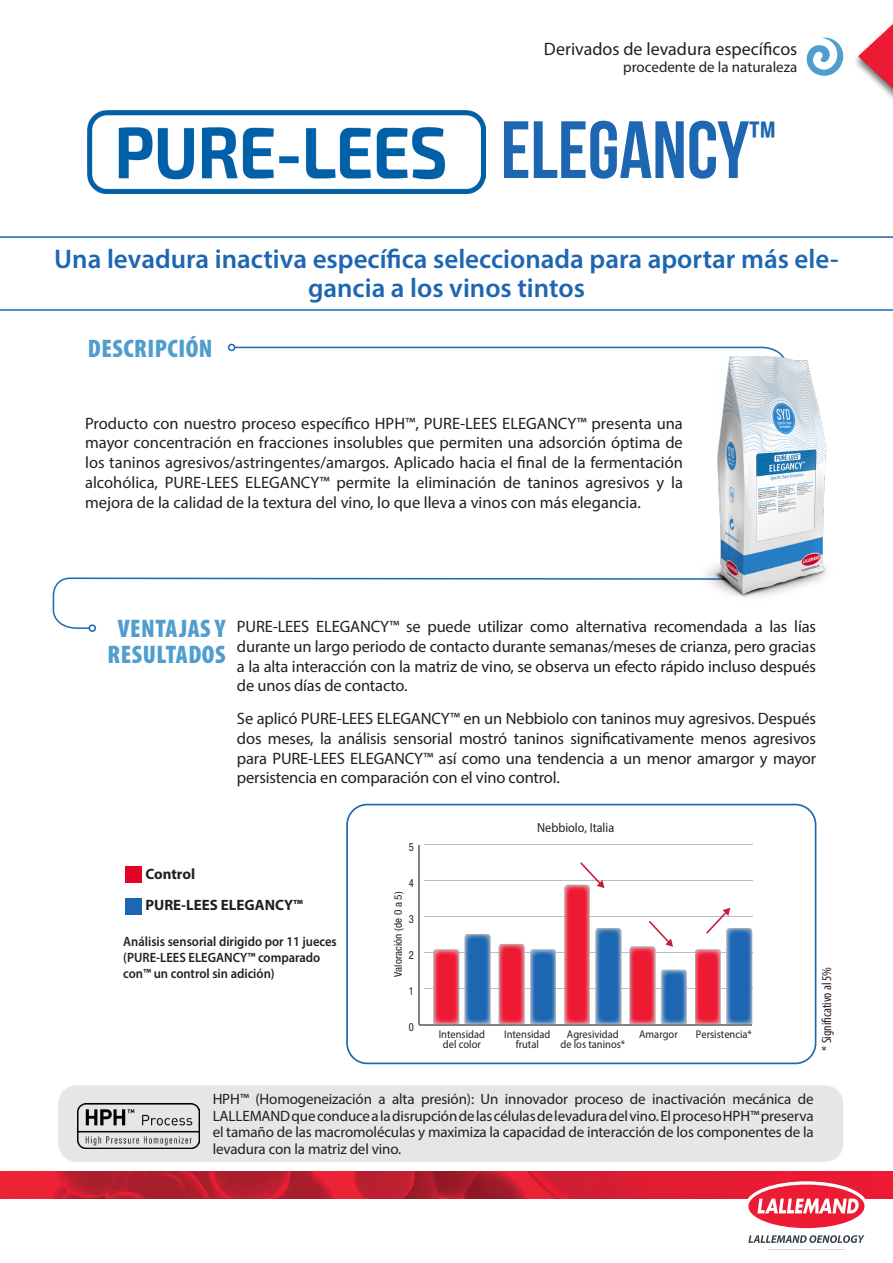
<style>
.page{position:relative;width:893px;height:1263px;background:#fff}
.page>*{position:absolute;margin:0;border:0;box-sizing:border-box;transform-origin:0 0}
.t1{font:81px "Bebas Neue";color:#1d66b2}
.t2{font:600 27px/28.5px "Myriad Pro";color:#1d66b2;text-align:center}
.t3{font:900 condensed 25.5px/25.5px "Myriad Pro";letter-spacing:.02em;color:#509ece;text-align:center}
.t4{font:18px "Myriad Pro";color:#231f20}
.t5{font:16.5px/19.8px "Myriad Pro";letter-spacing:-.01em;color:#231f20;text-align:justify}
.t6{font:15px/16.5px "Myriad Pro";letter-spacing:-.01em;color:#231f20;text-align:justify}
.t7{font:700 15px "Myriad Pro";color:#231f20}
.t8{font:600 13.5px/16.2px "Myriad Pro";color:#231f20;scale:.93 1}
.t9{font:condensed 13.5px "Myriad Pro";color:#231f20}
.t10{font:13.2px "Myriad Pro";color:#231f20;scale:.93 1}
.t11{font:11.25px/9.9px "Myriad Pro";color:#231f20;text-align:center;scale:.93 1}
.t12{font:condensed 11.25px "Helvetica Neue LT Std";color:#231f20;scale:.93 1}
.t13{font:condensed 10.5px "Helvetica Neue LT Std";color:#231f20;scale:1.07 1}
</style>
<div class="page">
<img style="left:0;top:1171px;width:893px;height:27px">
<svg style="left:745px;top:1181px;width:123px;height:62px"></svg>
<svg style="left:806px;top:37px;width:38px;height:39px"></svg>
<svg style="left:52px;top:346px;width:732px;height:284px"></svg>
<div style="left:228px;top:344px;width:7px;height:7px;border:2px solid #1d66b2;border-radius:50%"></div>
<div style="left:89px;top:624px;width:7px;height:8px;border:2px solid #1d66b2;border-radius:50%"></div>
<svg style="left:858px;top:23px;width:35px;height:74px"></svg>
<svg style="left:0;top:236px;width:893px;height:75px"></svg>
<img style="left:681px;top:356px;width:146px;height:264px">
<div style="left:346px;top:804px;width:470px;height:260px;border:2px solid #1d66b2;border-radius:20px"></div>
<svg style="left:419px;top:844px;width:334px;height:182px"></svg>
<hr style="left:424px;top:988px;width:328px;height:1px;background:#bcbdc0">
<hr style="left:424px;top:952px;width:328px;height:1px;background:#bcbdc0">
<hr style="left:424px;top:916px;width:328px;height:1px;background:#bcbdc0">
<hr style="left:424px;top:880px;width:328px;height:1px;background:#bcbdc0">
<hr style="left:424px;top:844px;width:328px;height:1px;background:#bcbdc0">
<hr style="left:418px;top:845px;width:2px;height:180px;background:#808285">
<svg style="left:433px;top:949px;width:26px;height:75px;background:#e7394d"></svg>
<svg style="left:465px;top:934px;width:25px;height:90px;background:#3373b5"></svg>
<svg style="left:499px;top:944px;width:25px;height:80px;background:#e93248"></svg>
<svg style="left:530px;top:949px;width:26px;height:75px;background:#3c79b7"></svg>
<hr style="left:419px;top:1024px;width:333px;height:1px;background:#808285">
<svg style="left:564px;top:861px;width:57px;height:163px"></svg>
<svg style="left:630px;top:919px;width:57px;height:105px"></svg>
<svg style="left:695px;top:908px;width:57px;height:116px"></svg>
<div style="left:125px;top:898px;width:16px;height:16px;background:#1d66b2"></div>
<div style="left:125px;top:866px;width:16px;height:16px;background:#e40327"></div>
<div style="left:58px;top:1085px;width:785px;height:77px;background:#e6e5e7;border-radius:18px"></div>
<img style="left:78px;top:1103px;width:121px;height:46px">
<img style="left:87px;top:111px;width:399px;height:82px">
<div style="left:447px;top:124px;width:26px;height:20px;background:#fff"></div>
<p class="t4" style="left:544px;top:38px;width:255px">Derivados de levadura específicos</p>
<p class="t6" style="left:623px;top:58px;width:176px">procedente de la naturaleza</p>
<p class="t1" style="left:501px;top:106px;width:276px">ELEGANCY<sup>™</sup></p>
<p class="t2" style="left:54px;top:244px;width:786px">Una levadura inactiva específica seleccionada para aportar más ele&shy;gancia a los vinos tintos</p>
<p class="t3" style="left:88px;top:335px;width:126px">DESCRIPCIÓN</p>
<p class="t5" style="left:85px;top:413px;width:599px">Producto con nuestro proceso específico HPH™, PURE-LEES ELEGANCY™ presenta una mayor concentración en fracciones insolubles que permiten una adsorción óptima de los taninos agresivos/astringentes/amargos. Aplicado hacia el final de la fermentación alcohólica, PURE-LEES ELEGANCY™ permite la eliminación de taninos agresivos y la mejora de la calidad de la textura del vino, lo que lleva a vinos con más elegancia.</p>
<p class="t3" style="left:108px;top:615px;width:119px">VENTAJAS Y<br>RESULTADOS</p>
<p class="t5" style="left:237px;top:616px;width:581px">PURE-LEES ELEGANCY™ se puede utilizar como alternativa recomendada a las lías durante un largo periodo de contacto durante semanas/meses de crianza, pero gracias a la alta interacción con la matriz de vino, se observa un efecto rápido incluso después de unos días de contacto.</p>
<p class="t5" style="left:237px;top:708px;width:581px">Se aplicó PURE-LEES ELEGANCY™ en un Nebbiolo con taninos muy agresivos. Después dos meses, la análisis sensorial mostró taninos significativamente menos agresivos para PURE-LEES ELEGANCY™ así como una tendencia a un menor amargor y mayor persistencia en comparación con el vino control.</p>
<p class="t7" style="left:145px;top:864px;width:51px">Control</p>
<p class="t7" style="left:145px;top:895px;width:159px">PURE-LEES ELEGANCY™</p>
<p class="t8" style="left:123px;top:933px;width:231px">Análisis sensorial dirigido por 11 jueces (PURE-LEES ELEGANCY™ comparado con™ un control sin adición)</p>
<p class="t12" style="left:409px;top:840px;width:7px">5</p>
<p class="t12" style="left:409px;top:876px;width:7px">4</p>
<p class="t13" style="left:392px;top:977px;width:81px;rotate:-90deg">Valoración (de 0 a 5)</p>
<p class="t12" style="left:409px;top:912px;width:7px">3</p>
<p class="t12" style="left:409px;top:948px;width:7px">2</p>
<p class="t12" style="left:409px;top:984px;width:7px">1</p>
<p class="t12" style="left:409px;top:1020px;width:7px">0</p>
<p class="t10" style="left:537px;top:819px;width:84px">Nebbiolo, Italia</p>
<p class="t11" style="left:439px;top:1029px;width:51px">Intensidad del color</p>
<p class="t11" style="left:504px;top:1029px;width:51px">Intensidad frutal</p>
<p class="t11" style="left:560px;top:1029px;width:71px">Agresividad de los taninos*</p>
<p class="t11" style="left:639px;top:1029px;width:43px">Amargor</p>
<p class="t11" style="left:696px;top:1029px;width:62px">Persistencia*</p>
<p class="t9" style="left:819px;top:1050px;width:85px;rotate:-90deg">* Significativo al 5%</p>
<p class="t6" style="left:213px;top:1091px;width:602px">HPH™ (Homogeneización a alta presión): Un innovador proceso de inactivación mecánica de LALLEMAND que conduce a la disrupción de las células de levadura del vino. El proceso HPH™ preserva el tamaño de las macromoléculas y maximiza la capacidad de interacción de los componentes de la levadura con la matriz del vino.</p>
</div>
